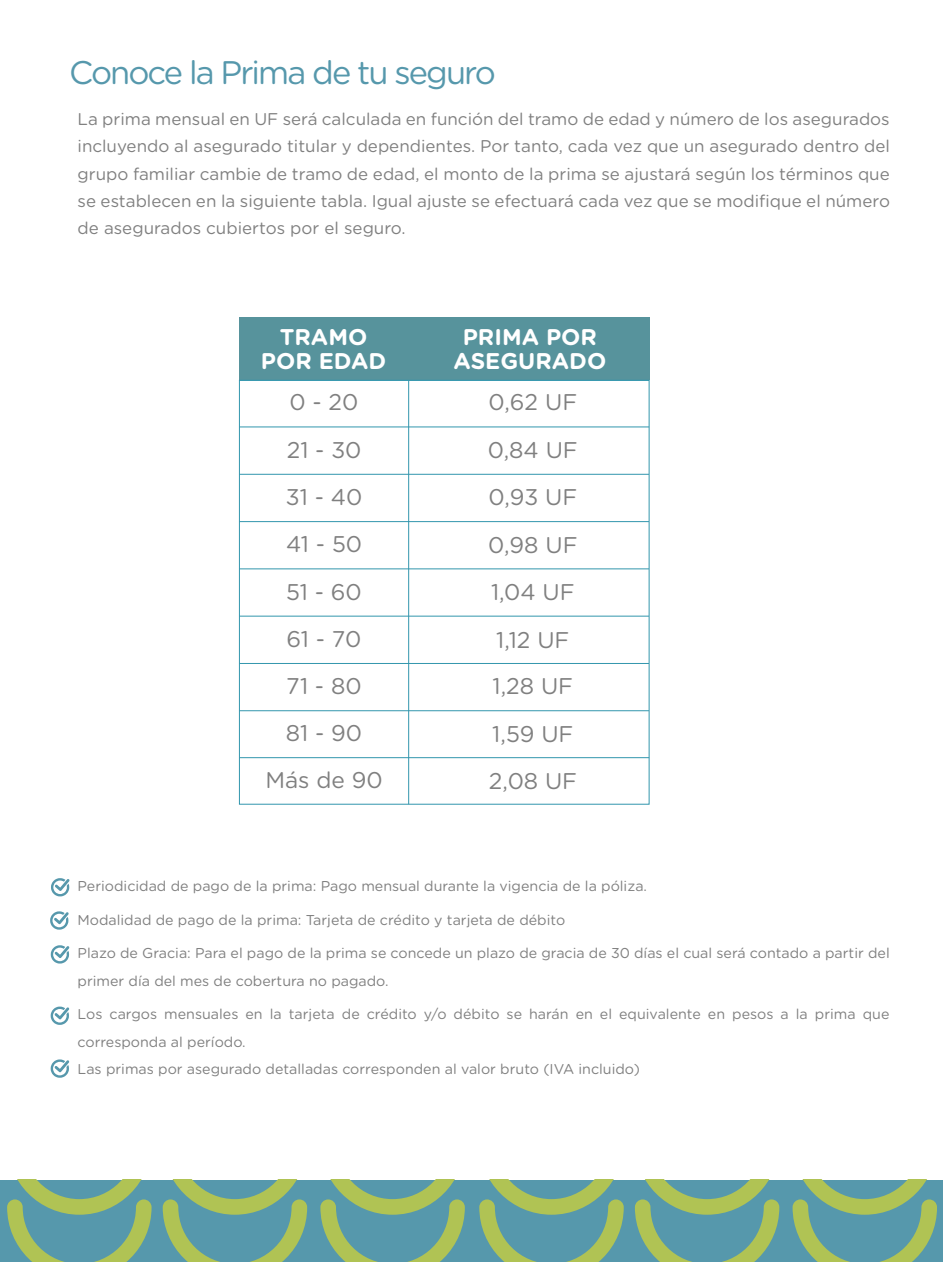
<style>
.page{position:relative;width:943px;height:1262px;background:#fff}
.page>*{position:absolute;margin:0;border:0;box-sizing:border-box;transform-origin:0 0}
.t1{font:32.62px "Gotham Rounded";letter-spacing:-.06em;color:#5698ac}
.t2{font:22.73px/47.2px "Gotham Rounded";color:#808080;text-align:center}
.t3{font:700 22.73px/24px "Gotham Rounded";color:#fff;text-align:center}
.t4{font:16.95px/27.3px "Gotham Rounded";color:#808080;text-align:justify}
.t5{font:14.25px/27.3px "Gotham Rounded";color:#808080}
</style>
<div class="page">
<svg style="left:51px;top:878px;width:19px;height:18px"></svg>
<svg style="left:50px;top:911px;width:19px;height:18px"></svg>
<svg style="left:51px;top:945px;width:18px;height:18px"></svg>
<svg style="left:51px;top:1006px;width:18px;height:18px"></svg>
<svg style="left:51px;top:1059px;width:18px;height:18px"></svg>
<div style="left:239px;top:317px;width:410px;height:63px;background:#57939c"></div>
<hr style="left:408px;top:380px;width:1px;height:424px;background:#3296ad">
<hr style="left:239px;top:380px;width:410px;height:1px;background:#3296ad">
<hr style="left:239px;top:426px;width:410px;height:1px;background:#3296ad">
<hr style="left:239px;top:474px;width:410px;height:1px;background:#3296ad">
<hr style="left:239px;top:521px;width:410px;height:1px;background:#3296ad">
<hr style="left:239px;top:568px;width:410px;height:1px;background:#3296ad">
<hr style="left:239px;top:615px;width:410px;height:1px;background:#3296ad">
<hr style="left:239px;top:663px;width:410px;height:1px;background:#3296ad">
<hr style="left:239px;top:710px;width:410px;height:1px;background:#3296ad">
<hr style="left:239px;top:757px;width:410px;height:1px;background:#3296ad">
<div style="left:0;top:1180px;width:943px;height:81px;background:#5698ac"></div>
<svg style="left:7px;top:1179px;width:144px;height:82px"></svg>
<svg style="left:163px;top:1179px;width:144px;height:82px"></svg>
<svg style="left:320px;top:1179px;width:145px;height:82px"></svg>
<svg style="left:479px;top:1179px;width:144px;height:82px"></svg>
<svg style="left:635px;top:1179px;width:144px;height:82px"></svg>
<svg style="left:792px;top:1179px;width:145px;height:82px"></svg>
<h1 class="t1" style="left:69px;top:50px;width:428px">Conoce la Prima de tu seguro</h1>
<p class="t4" style="left:77px;top:104px;width:814px">La prima mensual en UF será calculada en función del tramo de edad y número de los asegurados incluyendo al asegurado titular y dependientes. Por tanto, cada vez que un asegurado dentro del grupo familiar cambie de tramo de edad, el monto de la prima se ajustará según los términos que se establecen en la siguiente tabla. Igual ajuste se efectuará cada vez que se modifique el número de asegurados cubiertos por el seguro.</p>
<h2 class="t3" style="left:261px;top:324px;width:127px">TRAMO<br>POR EDAD</h2>
<h2 class="t2" style="left:265px;top:378px;width:119px">0 - 20<br>21 - 30<br>31 - 40<br>41 - 50<br>51 - 60<br>61 - 70<br>71 - 80<br>81 - 90<br>Más de 90</h2>
<h2 class="t3" style="left:453px;top:324px;width:154px">PRIMA POR<br>ASEGURADO</h2>
<h2 class="t2" style="left:488px;top:378px;width:91px">0,62 UF<br>0,84 UF<br>0,93 UF<br>0,98 UF<br>1,04 UF<br>1,12 UF<br>1,28 UF<br>1,59 UF</h2>
<h2 class="t2" style="left:489px;top:756px;width:90px">2,08 UF</h2>
<p class="t5" style="left:77px;top:871px;width:571px">Periodicidad de pago de la prima: Pago mensual durante la vigencia de la póliza.</p>
<p class="t5" style="left:77px;top:905px;width:489px">Modalidad de pago de la prima: Tarjeta de crédito y tarjeta de débito</p>
<p class="t5" style="left:77px;top:938px;width:813px">Plazo de Gracia: Para el pago de la prima se concede un plazo de gracia de 30 días el cual será contado a partir del primer día del mes de cobertura no pagado.</p>
<p class="t5" style="left:78px;top:1000px;width:813px">Los cargos mensuales en la tarjeta de crédito y/o débito se harán en el equivalente en pesos a la prima que corresponda al período.<br>Las primas por asegurado detalladas corresponden al valor bruto (IVA incluido)</p>
</div>
